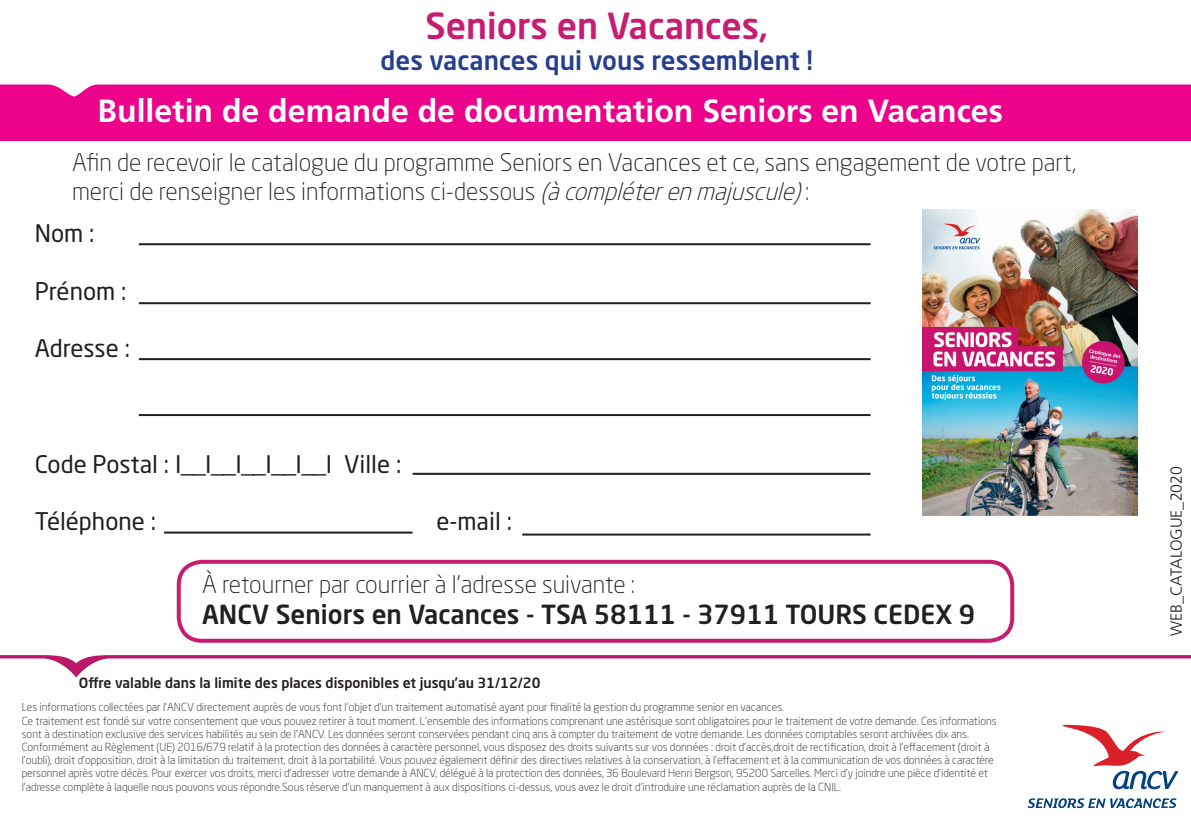
<style>
.page{position:relative;width:1191px;height:840px;background:#fff}
.page>*{position:absolute;margin:0;border:0;box-sizing:border-box;transform-origin:0 0}
.t1{font:500 35.6px "Neo Sans Std";color:#c71c6f}
.t2{font:700 32px "Frutiger LT Std";color:#fff}
.t3{font:500 26px "Neo Sans Std";color:#231f20}
.t4{font:500 25.8px "Neo Sans Std";color:#253f8e}
.t5{font:300 24px "Neo Sans Std";color:#231f20}
.t6{font:24px "Neo Sans Std";color:#231f20}
.t7{font:300 16px "Frutiger LT Std";color:#231f20}
.t8{font:500 14px "Neo Sans Std";color:#231f20}
.t9{font:300 11px/13.2px "Neo Sans Std";color:#231f20}
.s1{font-style:italic}
</style>
<div class="page">
<div style="left:0;top:84px;width:1191px;height:57px;background:#ed028c"></div>
<svg style="left:0;top:655px;width:1191px;height:22px"></svg>
<svg style="left:1027px;top:798px;width:149px;height:9px"></svg>
<svg style="left:1062px;top:724px;width:116px;height:64px"></svg>
<div style="left:177px;top:559px;width:837px;height:83px;border:4px solid #c71c6f;border-radius:23px"></div>
<hr style="left:139px;top:243px;width:731px;height:2px;background:#231f20">
<hr style="left:139px;top:302px;width:731px;height:2px;background:#231f20">
<hr style="left:139px;top:414px;width:731px;height:2px;background:#231f20">
<hr style="left:139px;top:358px;width:731px;height:2px;background:#231f20">
<hr style="left:412px;top:472px;width:458px;height:2px;background:#231f20">
<hr style="left:164px;top:531px;width:248px;height:2px;background:#231f20">
<hr style="left:522px;top:533px;width:348px;height:2px;background:#231f20">
<img style="left:922px;top:209px;width:215px;height:306px">
<p class="t1" style="left:425px;top:3px;width:344px">Seniors en Vacances,</p>
<p class="t4" style="left:381px;top:44px;width:434px">des vacances qui vous ressemblent !</p>
<p class="t2" style="left:98px;top:92px;width:907px">Bulletin de demande de documentation Seniors en Vacances</p>
<p class="t5" style="left:72px;top:148px;width:1005px">Afin de recevoir le catalogue du programme Seniors en Vacances et ce, sans engagement de votre part,</p>
<p class="t5" style="left:72px;top:177px;width:739px">merci de renseigner les informations ci-dessous <span class="s1">(àcompléterenmajuscule)</span>:</p>
<p class="t6" style="left:35px;top:218px;width:61px">Nom :</p>
<p class="t6" style="left:35px;top:276px;width:93px">Prénom :</p>
<p class="t6" style="left:35px;top:333px;width:97px">Adresse :</p>
<p class="t6" style="left:35px;top:449px;width:368px">Code Postal : I__I__I__I__I__I Ville :</p>
<p class="t6" style="left:35px;top:506px;width:123px">Téléphone :</p>
<p class="t6" style="left:436px;top:506px;width:77px">e-mail :</p>
<p class="t5" style="left:202px;top:569px;width:434px">À retourner par courrier à l’adresse suivante :</p>
<p class="t3" style="left:202px;top:597px;width:774px">ANCV Seniors en Vacances - TSA 58111 - 37911 TOURS CEDEX 9</p>
<p class="t8" style="left:79px;top:674px;width:463px">Offre valable dans la limite des places disponibles et jusqu’au 31/12/20</p>
<p class="t9" style="left:22px;top:700px;width:763px">Les informations collectées par l’ANCV directement auprès de vous font l’objet d’un traitement automatisé ayant pour finalité la gestion du programme senior en vacances.</p>
<p class="t9" style="left:22px;top:713px;width:976px">Ce traitement est fondé sur votre consentement que vous pouvez retirer à tout moment. L’ensemble des informations comprenant une astérisque sont obligatoires pour le traitement de votre demande. Ces informations sont à destination exclusive des services habilités au sein de l’ANCV. Les données seront conservées pendant cinq ans à compter du traitement de votre demande. Les données comptables seront archivées dix ans.</p>
<p class="t9" style="left:22px;top:739px;width:973px">Conformément au Règlement (UE) 2016/679 relatif à la protection des données à caractère personnel, vous disposez des droits suivants sur vos données : droit d’accès,droit de rectification, droit à l’effacement (droit à l’oubli), droit d’opposition, droit à la limitation du traitement, droit à la portabilité. Vous pouvez également définir des directives relatives à la conservation, à l’effacement et à la communication de vos données à caractère personnel après votre décès. Pour exercer vos droits, merci d’adresser votre demande à ANCV, délégué à la protection des données, 36 Boulevard Henri Bergson, 95200 Sarcelles. Merci d’y joindre une pièce d’identité et l’adresse complète à laquelle nous pouvons vous répondre.Sous réserve d’un manquement à aux dispositions ci-dessus, vous avez le droit d’introduire une réclamation auprès de la CNIL.</p>
<p class="t7" style="left:1167px;top:636px;width:172px;rotate:-90deg">WEB_CATALOGUE_2020</p>
</div>
